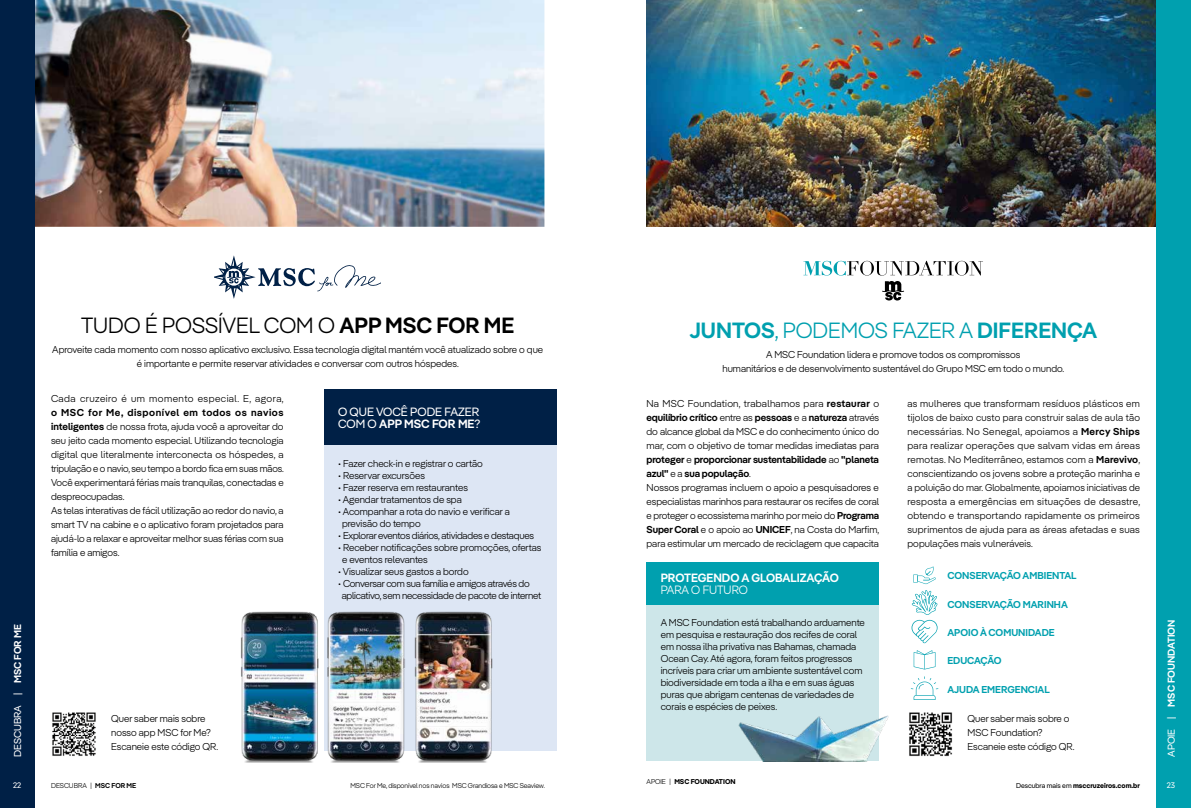
<style>
.page{position:relative;width:1191px;height:808px;background:#fff}
.page>*{position:absolute;margin:0;border:0;box-sizing:border-box;transform-origin:0 0}
.t1{font:600 22px "MSC Pangea";color:#00a0af}
.t2{font:300 22px "MSC Pangea";color:#000}
.t3{font:12px/12px "MSC Pangea";color:#fff}
.t4{font:600 12px "MSC Pangea";color:#fff}
.t5{font:300 12px "MSC Pangea";color:#fff}
.t6{font:300 10px/14px "MSC Pangea";color:#000}
.t7{font:300 10px/12px "MSC Pangea";letter-spacing:-.02em;color:#000}
.t8{font:600 10px "MSC Pangea";color:#00a0af}
.t9{font:300 10px "MSC Pangea";letter-spacing:.045em;color:#000}
.t10{font:600 10px "MSC Pangea";color:#fff}
.t11{font:10px "MSC Pangea";color:#fff}
.t12{font:600 10px "MSC Pangea";letter-spacing:-.025em;color:#00a0af}
.t13{font:8px "MSC Pangea";color:#fff}
.t14{font:300 7px "MSC Pangea";letter-spacing:-.01em;color:#000}
.t15{font:700 7px "MSC Pangea";color:#000}
.s1{font-weight:600}
.s2{font-weight:300}
.s3{font-weight:400}
</style>
<div class="page">
<svg style="left:803px;top:261px;width:180px;height:39px"></svg>
<svg style="left:913px;top:566px;width:22px;height:18px"></svg>
<svg style="left:911px;top:590px;width:26px;height:53px"></svg>
<svg style="left:913px;top:650px;width:22px;height:19px"></svg>
<svg style="left:910px;top:676px;width:28px;height:24px"></svg>
<img style="left:646px;top:0;width:511px;height:227px">
<div style="left:646px;top:562px;width:233px;height:199px;background:#cde6e9"></div>
<div style="left:646px;top:562px;width:233px;height:43px;background:#00a0af"></div>
<img style="left:909px;top:712px;width:44px;height:45px">
<img style="left:738px;top:715px;width:151px;height:46px">
<svg style="left:215px;top:255px;width:166px;height:44px"></svg>
<img style="left:34px;top:0;width:510px;height:227px">
<img style="left:52px;top:712px;width:44px;height:44px">
<div style="left:324px;top:389px;width:232px;height:361px;background:#dde6f4"></div>
<div style="left:324px;top:389px;width:232px;height:56px;background:#002046"></div>
<img style="left:240px;top:611px;width:304px;height:151px">
<div style="left:1157px;top:0;width:34px;height:808px;background:#00a0af"></div>
<div style="left:0;top:0;width:34px;height:808px;background:#002046"></div>
<p class="t11" style="left:10px;top:757px;width:134px;rotate:-90deg">DESCUBRA | <span class="s1">MSC FOR ME</span></p>
<h1 class="t2" style="left:81px;top:310px;width:435px">TUDO É POSSÍVEL COM O <span class="s1">APP MSC FOR ME</span></h1>
<p class="t6" style="left:52px;top:342px;width:492px;text-align:center">Aproveite cada momento com nosso aplicativo exclusivo. Essa tecnologia digital mantém você atualizado sobre o que é importante e permite reservar atividades e conversar com outros hóspedes.</p>
<p class="t9" style="left:51px;top:392px;width:234px">Cada cruzeiro é um momento especial. E, agora,</p>
<p class="t6" style="left:51px;top:405px;width:234px"><span class="s1">o MSC for Me, disponível em todos os navios inteligentes</span> de nossa frota, ajuda você a aproveitar do seu jeito cada momento especial. Utilizando tecnologia digital que literalmente interconecta os hóspedes, a tripulação e o navio, seu tempo a bordo fica em suas mãos.<br>Você experimentará férias mais tranquilas, conectadas e despreocupadas.<br>As telas interativas de fácil utilização ao redor do navio, a smart TV na cabine e o aplicativo foram projetados para ajudá-lo a relaxar e aproveitar melhor suas férias com sua família e amigos.</p>
<p class="t3" style="left:338px;top:405px;width:144px">O QUE VOCÊ PODE FAZER<br>COM O <span class="s1">APP MSC FOR ME</span>?</p>
<p class="t6" style="left:338px;top:456px;width:146px">• Fazer check-in e registrar o cartão</p>
<p class="t6" style="left:338px;top:468px;width:88px">• Reservar excursões</p>
<p class="t6" style="left:338px;top:480px;width:131px">• Fazer reserva em restaurantes</p>
<p class="t6" style="left:338px;top:492px;width:125px">• Agendar tratamentos de spa</p>
<p class="t6" style="left:342px;top:505px;width:169px;line-height:12px;text-indent:-4px">• Acompanhar a rota do navio e verificar a previsão do tempo</p>
<p class="t7" style="left:338px;top:529px;width:197px">• Explorar eventos diários, atividades e destaques</p>
<p class="t6" style="left:342px;top:541px;width:201px;line-height:12px;text-indent:-4px">• Receber notificações sobre promoções, ofertas e eventos relevantes</p>
<p class="t6" style="left:338px;top:564px;width:132px">• Visualizar seus gastos a bordo</p>
<p class="t7" style="left:342px;top:577px;width:201px;text-indent:-4px">• Conversar com sua família e amigos através do aplicativo, sem necessidade de pacote de internet</p>
<p class="t6" style="left:111px;top:711px;width:108px">Quer saber mais sobre nosso app MSC for Me?<br>Escaneie este código QR.</p>
<p class="t13" style="left:13px;top:780px;width:10px">22</p>
<p class="t14" style="left:51px;top:781px;width:87px">DESCUBRA | <span class="s1">MSC FOR ME</span></p>
<p class="t14" style="left:350px;top:781px;width:196px">MSC For Me, disponível nos navios MSC Grandiosa e MSC Seaview.</p>
<h1 class="t1" style="left:689px;top:315px;width:409px">JUNTOS<span class="s2">, PODEMOS FAZER A</span> DIFERENÇA</h1>
<p class="t6" style="left:722px;top:347px;width:343px;text-align:center">A MSC Foundation lidera e promove todos os compromissos<br>humanitários e de desenvolvimento sustentável do Grupo MSC em todo o mundo.</p>
<p class="t6" style="left:646px;top:396px;width:234px">Na MSC Foundation, trabalhamos para <span class="s1">restaurar</span> o <span class="s1">equilíbrio crítico</span> entre as <span class="s1">pessoas</span> e a <span class="s1">natureza</span> através do alcance global da MSC e do conhecimento único do mar, com o objetivo de tomar medidas imediatas para <span class="s1">proteger</span> e <span class="s1">proporcionar sustentabilidade</span> ao <span class="s1">"planeta azul"</span> e a <span class="s1">sua população</span>.<br>Nossos programas incluem o apoio a pesquisadores e especialistas marinhos para restaurar os recifes de coral e proteger o ecossistema marinho por meio do <span class="s1">Programa Super Coral</span> e o apoio ao <span class="s1">UNICEF</span>, na Costa do Marfim, para estimular um mercado de reciclagem que capacita</p>
<p class="t6" style="left:907px;top:396px;width:234px;text-align:justify">as mulheres que transformam resíduos plásticos em tijolos de baixo custo para construir salas de aula tão necessárias. No Senegal, apoiamos a <span class="s1">Mercy Ships </span>para realizar operações que salvam vidas em áreas remotas. No Mediterrâneo, estamos com a <span class="s1">Marevivo</span>, conscientizando os jovens sobre a proteção marinha e a poluição do mar. Globalmente, apoiamos iniciativas de resposta a emergências em situações de desastre, obtendo e transportando rapidamente os primeiros suprimentos de ajuda para as áreas afetadas e suas populações mais vulneráveis.</p>
<p class="t4" style="left:660px;top:569px;width:180px">PROTEGENDO A GLOBALIZAÇÃO</p>
<p class="t5" style="left:660px;top:582px;width:89px">PARA O FUTURO</p>
<p class="t6" style="left:660px;top:616px;width:206px;line-height:12px">A MSC Foundation está trabalhando arduamente em pesquisa e restauração dos recifes de coral em nossa ilha privativa nas Bahamas, chamada Ocean Cay. Até agora, foram feitos progressos incríveis para criar um ambiente sustentável com biodiversidade em toda a ilha e em suas águas puras que abrigam centenas de variedades de corais e espécies de peixes.</p>
<p class="t6" style="left:967px;top:711px;width:108px">Quer saber mais sobre o<br>MSC Foundation?<br>Escaneie este código QR.</p>
<p class="t8" style="left:947px;top:568px;width:131px">CONSERVAÇÃO AMBIENTAL</p>
<p class="t8" style="left:947px;top:597px;width:122px">CONSERVAÇÃO MARINHA</p>
<p class="t8" style="left:947px;top:625px;width:109px">APOIO À COMUNIDADE</p>
<p class="t12" style="left:947px;top:653px;width:56px">EDUCAÇÃO</p>
<p class="t8" style="left:947px;top:682px;width:104px">AJUDA EMERGENCIAL</p>
<p class="t15" style="left:646px;top:776px;width:91px"><span class="s2">APOIE |</span> MSC FOUNDATION</p>
<p class="t15" style="left:1016px;top:780px;width:125px"><span class="s3">Descubra mais em</span> msccruzeiros.com.br</p>
<p class="t10" style="left:1164px;top:757px;width:139px;rotate:-90deg"><span class="s3">APOIE |</span> MSC FOUNDATION</p>
<p class="t13" style="left:1166px;top:780px;width:10px">23</p>
</div>
